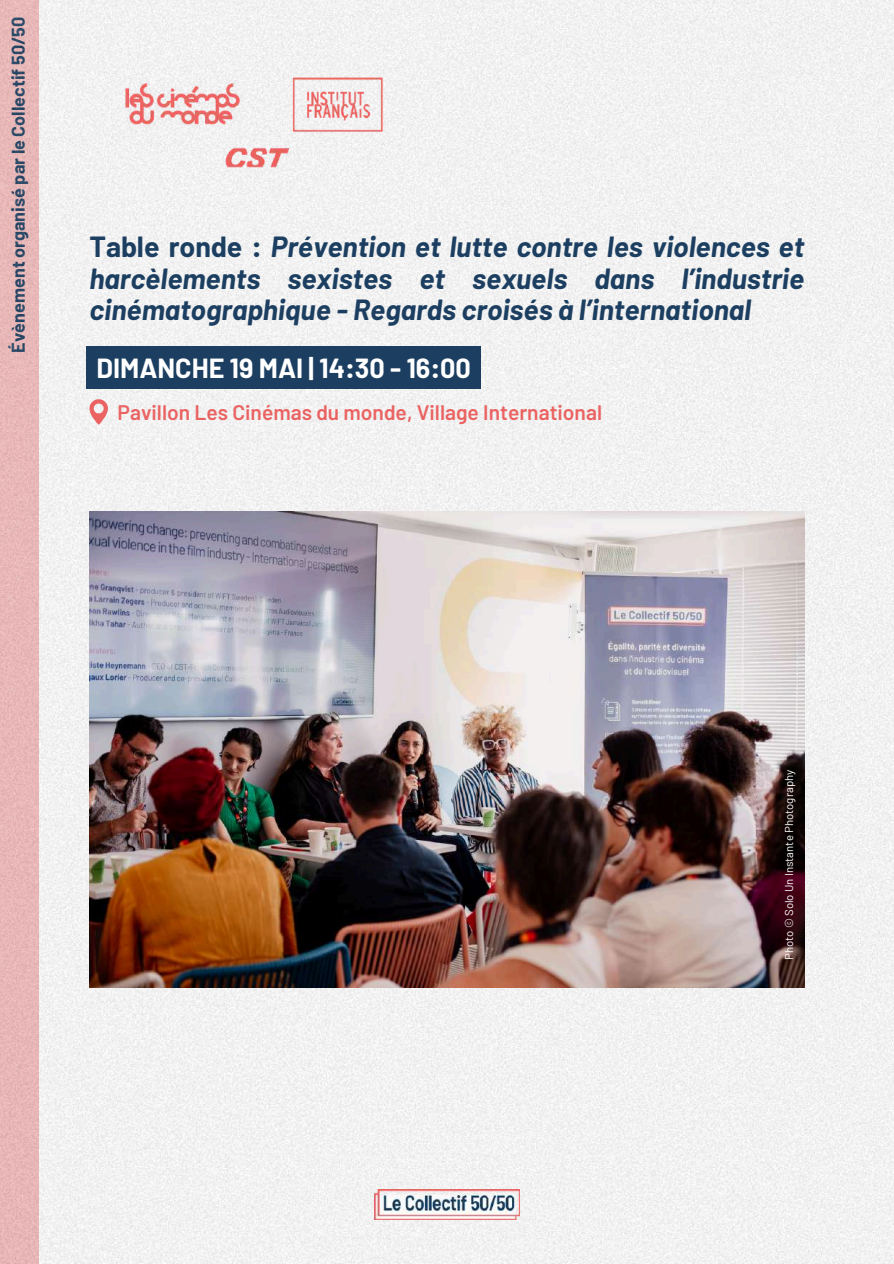
<style>
.page{position:relative;width:894px;height:1264px;background:#fff}
.page>*{position:absolute;margin:0;border:0;box-sizing:border-box;transform-origin:0 0}
.t1{font:italic 700 28.5px/31.5px "Barlow";color:#1c3f61;text-align:justify}
.t2{font:700 27px "Barlow";color:#fff}
.t3{font:600 21px "Barlow";color:#ea6362}
.t4{font:700 18px "Barlow";color:#1c3f61}
.t5{font:11.4px "Barlow";color:#fff}
.s1{font-style:normal}
</style>
<div class="page">
<img style="left:0;top:0;width:893px;height:1263px">
<img style="left:375px;top:1189px;width:144px;height:30px">
<img style="left:280px;top:65px;width:114px;height:79px">
<img style="left:124px;top:73px;width:118px;height:63px">
<img style="left:221px;top:122px;width:70px;height:70px">
<svg style="left:89px;top:399px;width:19px;height:26px"></svg>
<div style="left:87px;top:346px;width:393px;height:42px;background:#1c3f61"></div>
<img style="left:89px;top:511px;width:715px;height:476px">
<p class="t4" style="left:7px;top:352px;width:337px;rotate:-90deg">Évènement organisé par le Collectif 50/50</p>
<p class="t1" style="left:89px;top:230px;width:716px"><span class="s1">Table ronde :</span> Prévention et lutte contre les violences et harcèlements sexistes et sexuels dans l’industrie cinématographique - Regards croisés à l’international</p>
<p class="t2" style="left:96px;top:351px;width:376px">DIMANCHE 19 MAI | 14:30 - 16:00</p>
<p class="t3" style="left:117px;top:399px;width:486px">Pavillon Les Cinémas du monde, Village International</p>
<p class="t5" style="left:781px;top:960px;width:192px;rotate:-90deg">Photo © Solo Un Instante Photography</p>
</div>
